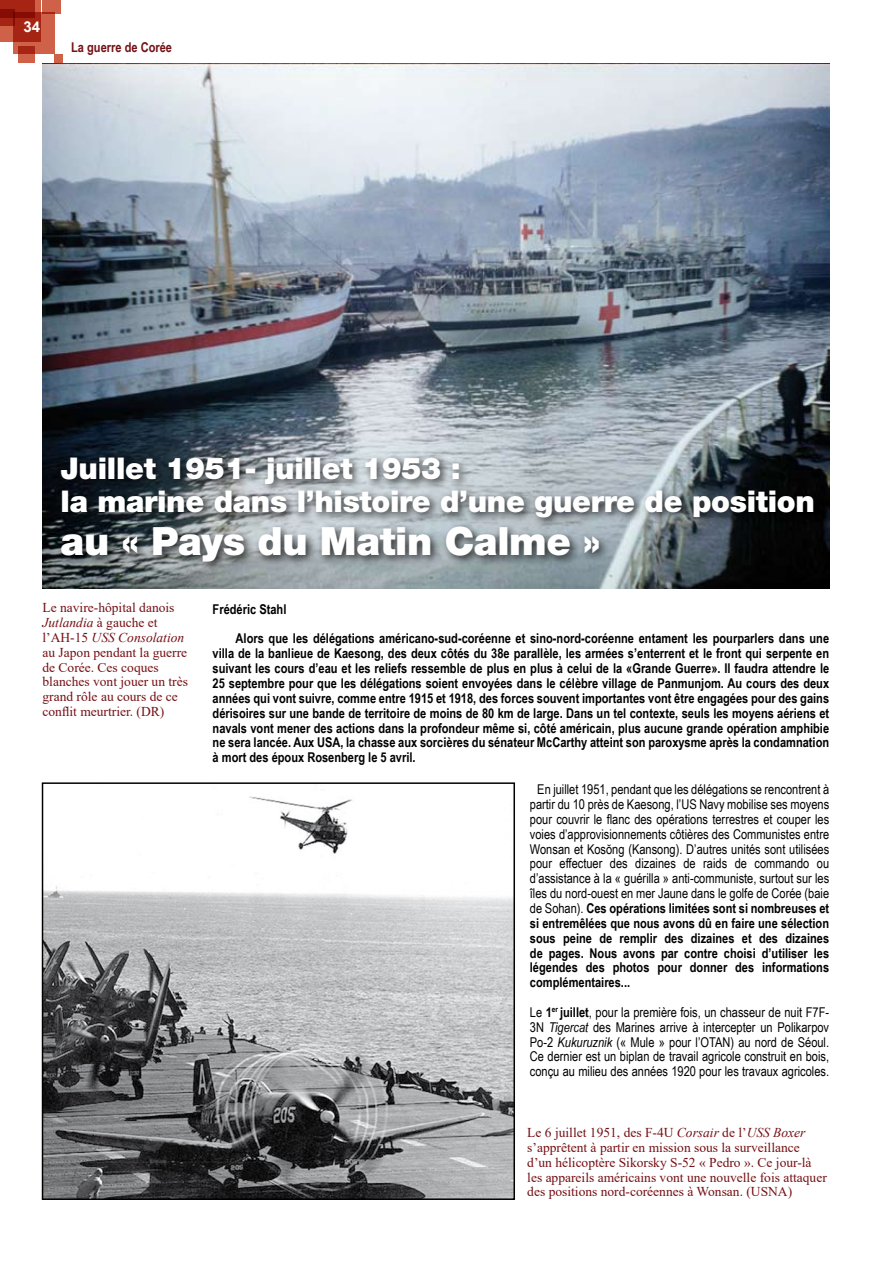
<style>
.page{position:relative;width:893px;height:1263px;background:#fff}
.page>*{position:absolute;margin:0;border:0;box-sizing:border-box;transform-origin:0 0}
.t1{font:900 39px "Helvetica Neue";letter-spacing:-.01em;color:#fff}
.t2{font:900 30px/33px "Helvetica Neue";letter-spacing:-.01em;color:#fff}
.t3{font:700 15px "Arial";color:#fff}
.t4{font:13.5px/14.9px "Arial Narrow";color:#000;text-align:justify}
.t5{font:700 13.5px/14.9px "Arial Narrow";color:#000}
.t6{font:13.5px/14.9px "Times New Roman";color:#751015}
.t7{font:700 13.5px "Arial Narrow";color:#751015}
.s1{font-style:italic}
.s2{font-weight:700}
</style>
<div class="page">
<div style="left:0;top:0;width:41px;height:42px;background:#ce6147"></div>
<div style="left:0;top:0;width:34px;height:18px;background:#a62413"></div>
<svg style="left:13px;top:13px;width:42px;height:41px;background:#b7402b"></svg>
<div style="left:55px;top:54px;width:8px;height:9px;background:#ce6147"></div>
<div style="left:43px;top:0;width:18px;height:14px;background:#ce6147"></div>
<svg style="left:19px;top:46px;width:16px;height:16px"></svg>
<svg style="left:0;top:9px;width:15px;height:16px"></svg>
<img style="left:43px;top:64px;width:786px;height:524px">
<img style="left:45px;top:789px;width:467px;height:408px">
<div style="left:42px;top:782px;width:473px;height:418px;border:2px solid #000"></div>
<div style="left:56px;top:453px;width:819px;height:153px;background:#000;opacity:.75"></div>
<p class="t3" style="left:24px;top:16px;width:18px">34</p>
<p class="t7" style="left:71px;top:37px;width:102px">La guerre de Corée</p>
<h2 class="t2" style="left:61px;top:452px;width:756px">Juillet 1951- juillet 1953 :<br>la marine dans l’histoire d’une guerre de position</h2>
<h1 class="t1" style="left:61px;top:518px;width:541px">au « Pays du Matin Calme »</h1>
<p class="t6" style="left:43px;top:600px;width:147px">Le navire-hôpital danois<br><span class="s1">Jutlandia</span> à gauche et l’AH-15 <span class="s1">USS Consolation </span>au Japon pendant la guerre de Corée. Ces coques blanches vont jouer un très grand rôle au cours de ce conflit meurtrier. (DR)</p>
<p class="t5" style="left:236px;top:593px;width:595px;line-height:29.7px;text-indent:-23px">Frédéric Stahl<br>Alors que les délégations américano-sud-coréenne et sino-nord-coréenne entament les pourparlers dans une</p>
<p class="t5" style="left:213px;top:645px;width:618px;text-align:justify">villa de la banlieue de Kaesong, des deux côtés du 38e parallèle, les armées s’enterrent et le front qui serpente en suivant les cours d’eau et les reliefs ressemble de plus en plus à celui de la «Grande Guerre». Il faudra attendre le 25 septembre pour que les délégations soient envoyées dans le célèbre village de Panmunjom. Au cours des deux années qui vont suivre, comme entre 1915 et 1918, des forces souvent importantes vont être engagées pour des gains dérisoires sur une bande de territoire de moins de 80 km de large. Dans un tel contexte, seuls les moyens aériens et navals vont mener des actions dans la profondeur même si, côté américain, plus aucune grande opération amphibie ne sera lancée. Aux USA, la chasse aux sorcières du sénateur McCarthy atteint son paroxysme après la condamnation à mort des époux Rosenberg le 5 avril.</p>
<p class="t4" style="left:530px;top:781px;width:301px;text-indent:7px">En juillet 1951, pendant que les délégations se rencontrent à partir du 10 près de Kaesong, l’US Navy mobilise ses moyens pour couvrir le flanc des opérations terrestres et couper les voies d’approvisionnements côtières des Communistes entre Wonsan et Kosŏng (Kansong). D’autres unités sont utilisées pour effectuer des dizaines de raids de commando ou d’assistance à la « guérilla » anti-communiste, surtout sur les îles du nord-ouest en mer Jaune dans le golfe de Corée (baie de Sohan). <span class="s2">Ces opérations limitées sont si nombreuses et si entremêlées que nous avons dû en faire une sélection sous peine de remplir des dizaines et des dizaines de pages. Nous avons par contre choisi d’utiliser les légendes des photos pour donner des informations complémentaires...</span></p>
<p class="t4" style="left:530px;top:1004px;width:301px">Le <span class="s2">1</span><sup>er</sup> <span class="s2">juillet</span>, pour la première fois, un chasseur de nuit F7F-3N <span class="s1">Tigercat</span> des Marines arrive à intercepter un Polikarpov Po-2 <span class="s1">Kukuruznik</span> (« Mule » pour l’OTAN) au nord de Séoul.<br>Ce dernier est un biplan de travail agricole construit en bois, conçu au milieu des années 1920 pour les travaux agricoles.</p>
<p class="t6" style="left:527px;top:1125px;width:301px">Le 6 juillet 1951, des F-4U <span class="s1">Corsair</span> de l’<span class="s1">USS Boxer </span>s’apprêtent à partir en mission sous la surveillance d’un hélicoptère Sikorsky S-52 « Pedro ». Ce jour-là les appareils américains vont une nouvelle fois attaquer des positions nord-coréennes à Wonsan. (USNA)</p>
</div>
